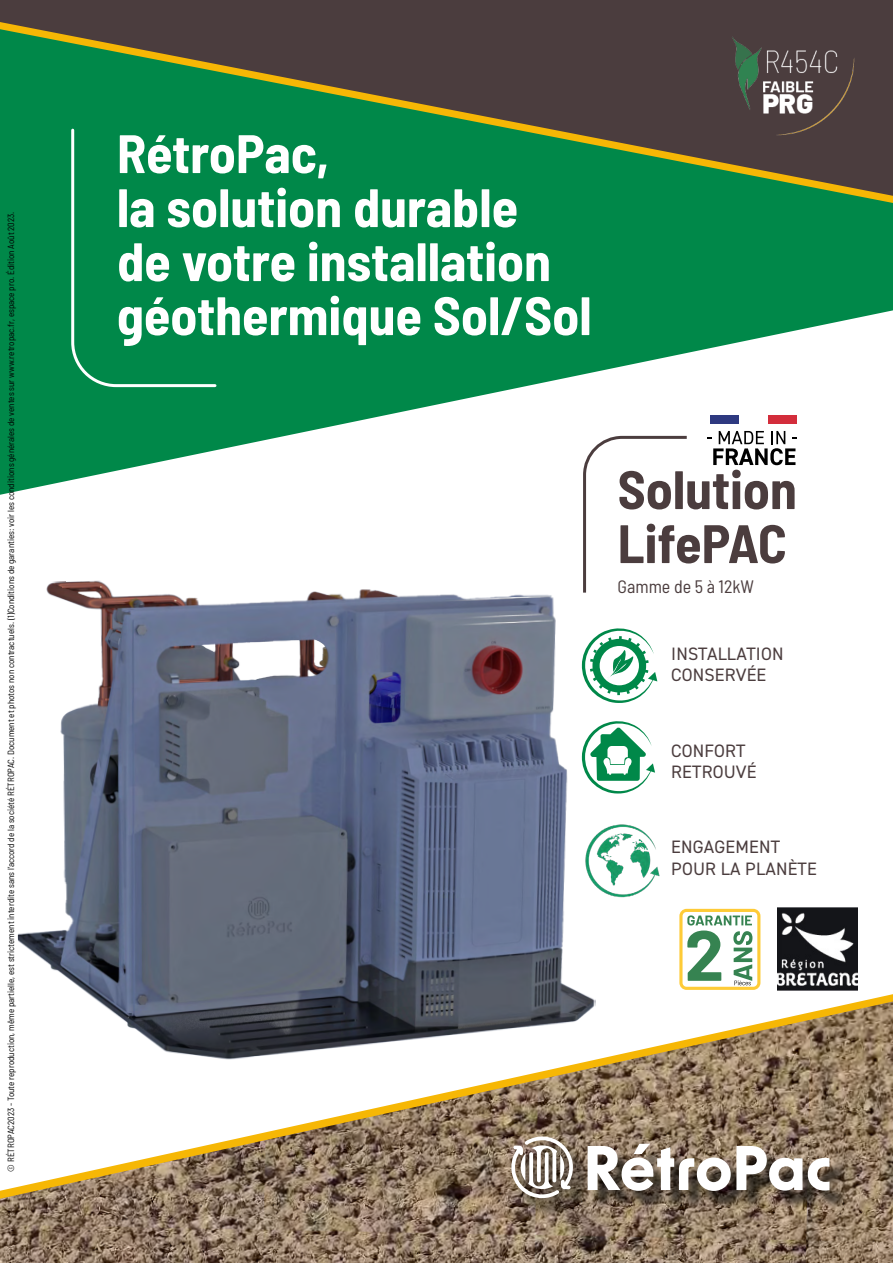
<style>
.page{position:relative;width:893px;height:1263px;background:#fff}
.page>*{position:absolute;margin:0;border:0;box-sizing:border-box;transform-origin:0 0}
.t1{font:700 semi-condensed 54px/54px "Barlow";color:#fff}
.t2{font:700 semi-condensed 54px/54px "Barlow";color:#4b3d3e}
.t3{font:18px/21.6px "DIN2014";letter-spacing:.01em;color:#4b3d3e}
.t4{font:semi-condensed 18px "Barlow";color:#4b3d3e}
.t5{font:semi-condensed 9px "Barlow";color:#000}
</style>
<div class="page">
<img style="left:17px;top:580px;width:566px;height:414px">
<svg style="left:88px;top:994px;width:805px;height:7px"></svg>
<img style="left:0;top:1001px;width:893px;height:262px">
<svg style="left:0;top:203px;width:893px;height:292px;fill:#008849"></svg>
<div style="left:0;top:196px;width:893px;height:7px;background:#008849"></div>
<svg style="left:0;top:0;width:893px;height:196px;background:#336140"></svg>
<div style="left:514px;top:1139px;width:334px;height:77px;background:#000;opacity:.75"></div>
<svg style="left:588px;top:1144px;width:214px;height:47px"></svg>
<svg style="left:808px;top:1158px;width:21px;height:32px"></svg>
<svg style="left:511px;top:1136px;width:62px;height:62px"></svg>
<div style="left:70px;top:127px;width:148px;height:262px;background:#008849"></div>
<svg style="left:582px;top:434px;width:108px;height:162px"></svg>
<svg style="left:582px;top:627px;width:75px;height:76px"></svg>
<svg style="left:582px;top:720px;width:73px;height:73px"></svg>
<img style="left:582px;top:820px;width:78px;height:78px">
<img style="left:718px;top:30px;width:144px;height:115px">
<div style="left:710px;top:415px;width:28px;height:8px;background:#2e3980"></div>
<div style="left:768px;top:415px;width:28px;height:8px;background:#d32d3b"></div>
<div style="left:739px;top:415px;width:29px;height:8px;background:#fff"></div>
<svg style="left:707px;top:431px;width:90px;height:34px"></svg>
<svg style="left:679px;top:909px;width:81px;height:81px"></svg>
<img style="left:777px;top:908px;width:80px;height:82px">
<p class="t5" style="left:5px;top:1171px;width:961px;rotate:-90deg">© RÉTROPAC2023 - Toute reproduction, même partielle, est strictement interdite sans l’accord de la société RÉTROPAC. Document et photos non contractuels. (1)Conditions de garanties: voir les conditions générales de ventes sur www.retropac.fr, espace pro. Édition Août 2023.</p>
<h1 class="t1" style="left:117px;top:123px;width:476px">RétroPac,<br>la solution durable<br>de votre installation géothermique Sol/Sol</h1>
<h1 class="t2" style="left:618px;top:459px;width:181px">Solution<br>LifePAC</h1>
<h2 class="t4" style="left:618px;top:574px;width:138px">Gamme de 5 à 12kW</h2>
<h2 class="t3" style="left:671px;top:642px;width:114px">INSTALLATION<br>CONSERVÉE</h2>
<h2 class="t3" style="left:671px;top:739px;width:87px">CONFORT<br>RETROUVÉ</h2>
<h2 class="t3" style="left:671px;top:836px;width:147px">ENGAGEMENT<br>POUR LA PLANÈTE</h2>
</div>
